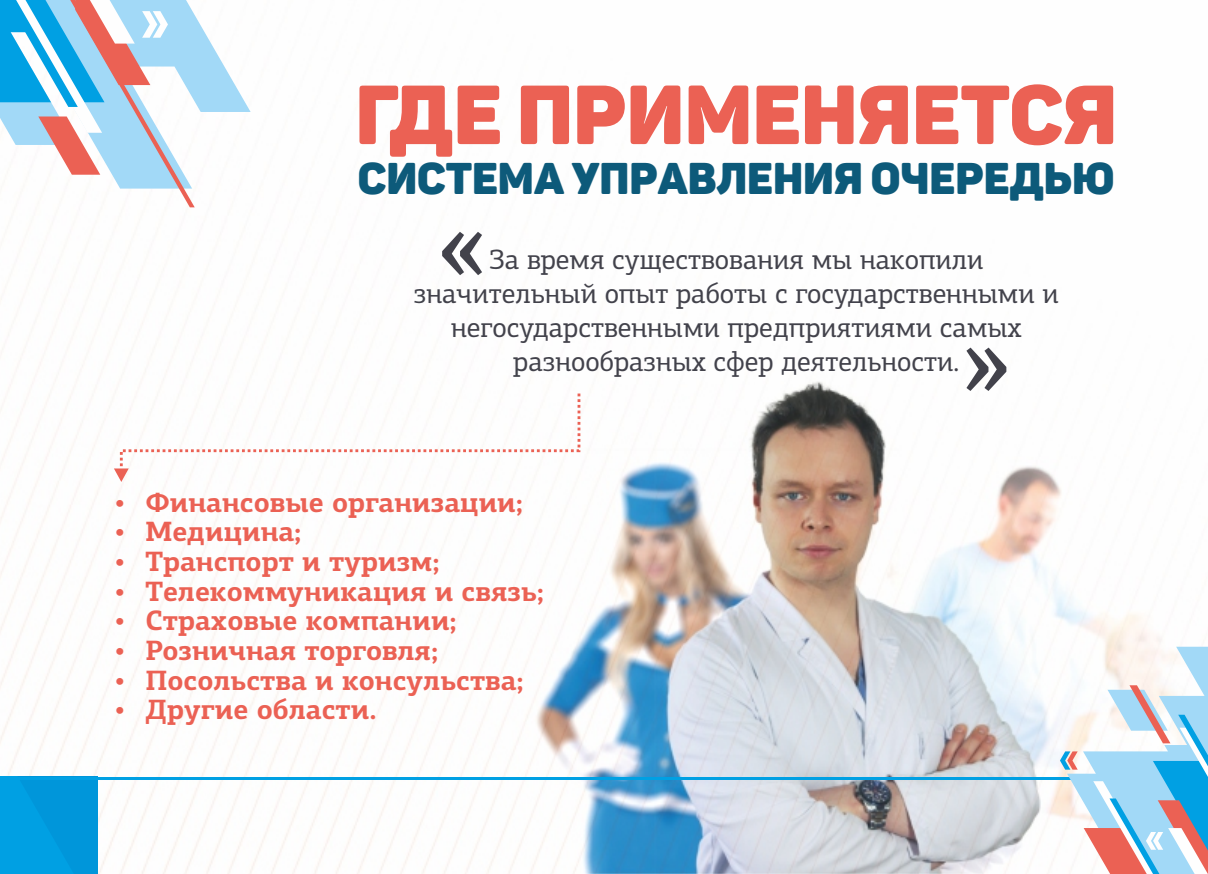
<style>
.page{position:relative;width:1208px;height:874px;background:#fff}
.page>*{position:absolute;margin:0;border:0;box-sizing:border-box;transform-origin:0 0}
.t1{font:121.8px "PF Agora Slab Pro";color:#42424b}
.t2{font:82.4px "Panton Black Caps";color:#eb6154}
.t3{font:43.8px "Panton Black Caps";color:#0d5a7a}
.t4{font:700 28px/29.6px "PF Agora Slab Pro";color:#eb6154}
.t5{font:28px/34px "PF Agora Slab Pro";color:#42424b;text-align:center}
</style>
<div class="page">
<img style="left:0;top:207px;width:1162px;height:666px">
<svg style="left:0;top:779px;width:97px;height:94px;background:#009ade"></svg>
<hr style="left:0;top:776px;width:1208px;height:3px;background:#00a0e3">
<svg style="left:1060px;top:646px;width:148px;height:227px"></svg>
<svg style="left:195px;top:16px;width:56px;height:96px"></svg>
<svg style="left:0;top:0;width:195px;height:207px"></svg>
<svg style="left:114px;top:393px;width:466px;height:88px"></svg>
<svg style="left:117px;top:499px;width:6px;height:7px"></svg>
<svg style="left:117px;top:529px;width:6px;height:7px"></svg>
<svg style="left:117px;top:558px;width:6px;height:7px"></svg>
<svg style="left:117px;top:588px;width:6px;height:7px"></svg>
<svg style="left:117px;top:618px;width:6px;height:7px"></svg>
<svg style="left:117px;top:647px;width:6px;height:7px"></svg>
<svg style="left:117px;top:677px;width:6px;height:7px"></svg>
<svg style="left:117px;top:706px;width:6px;height:8px"></svg>
<svg style="left:966px;top:347px;width:40px;height:44px"></svg>
<h2 class="t2" style="left:355px;top:83px;width:763px">Где применяется</h2>
<h3 class="t3" style="left:358px;top:162px;width:758px">система управления очередью</h3>
<h1 class="t1" style="left:435px;top:185px;width:54px">«</h1>
<p class="t5" style="left:414px;top:245px;width:646px">За время существования мы накопили значительный опыт работы с государственными и негосударственными предприятиями самых разнообразных сфер деятельности.</p>
<p class="t4" style="left:145px;top:489px;width:400px">Финансовые организации;<br>Медицина;<br>Транспорт и туризм;<br>Телекоммуникация и связь;<br>Страховые компании;<br>Розничная торговля;<br>Посольства и консульства;<br>Другие области.</p>
</div>
